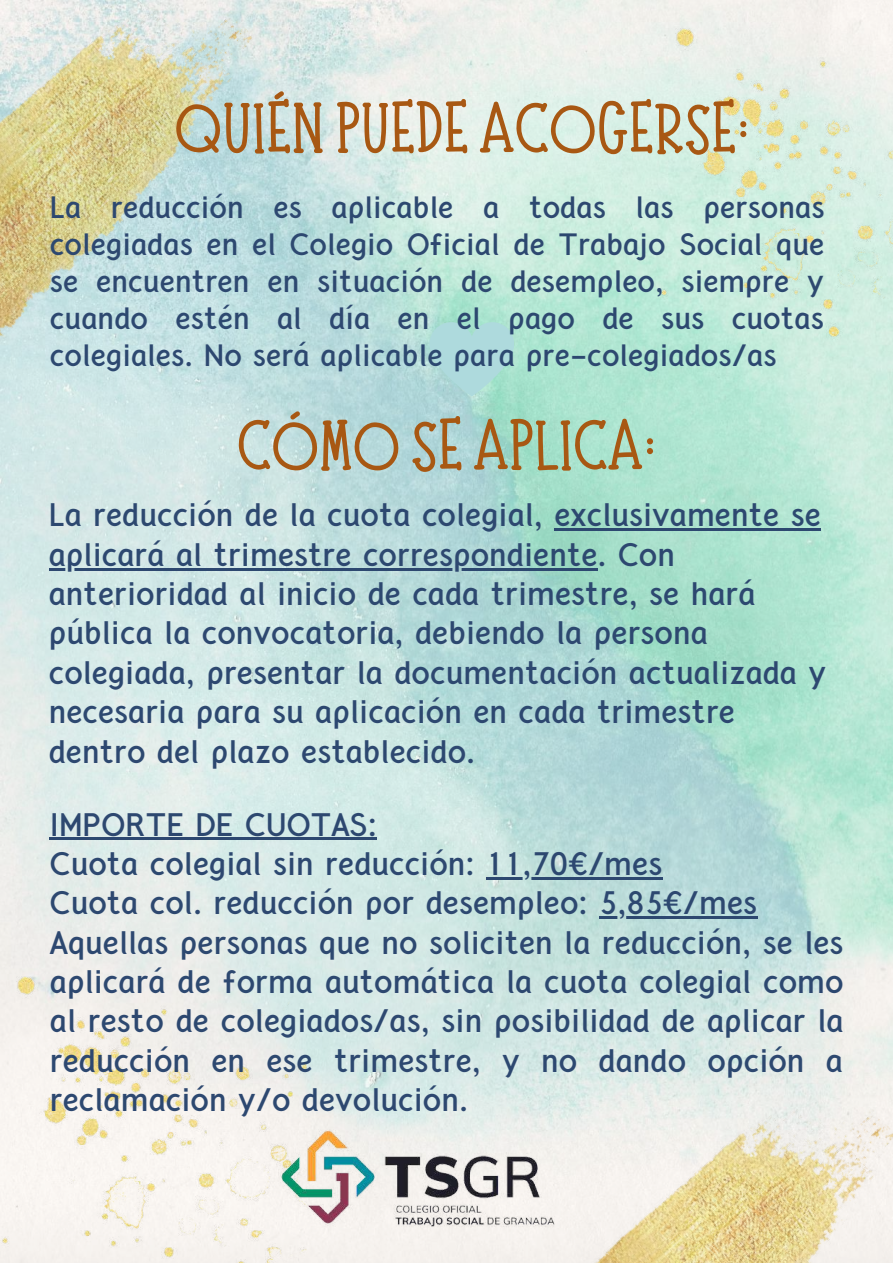
<style>
.page{position:relative;width:893px;height:1264px;background:#fff}
.page>*{position:absolute;margin:0;border:0;box-sizing:border-box;transform-origin:0 0}
.t1{font:700 66px "Moonlight";color:#a85813}
.t2{font:700 28.5px/39.3px "Crusoe Text";color:#2d4870}
.t3{font:700 27px/37px "Crusoe Text";color:#2d4870;text-align:justify}
</style>
<div class="page">
<img style="left:0;top:0;width:892px;height:1051px">
<svg style="left:429px;top:322px;width:85px;height:74px"></svg>
<img style="left:0;top:903px;width:306px;height:359px">
<img style="left:641px;top:0;width:251px;height:359px">
<img style="left:667px;top:1051px;width:225px;height:211px">
<img style="left:0;top:0;width:306px;height:375px">
<hr style="left:554px;top:528px;width:266px;height:3px;background:#2d4870">
<hr style="left:49px;top:568px;width:548px;height:2px;background:#2d4870">
<hr style="left:50px;top:837px;width:327px;height:3px;background:#2d4870">
<hr style="left:486px;top:877px;width:176px;height:2px;background:#2d4870">
<hr style="left:599px;top:916px;width:158px;height:2px;background:#2d4870">
<img style="left:169px;top:1002px;width:498px;height:260px">
<h1 class="t1" style="left:174px;top:90px;width:577px">QUIÉN PUEDE ACOGERSE:</h1>
<p class="t3" style="left:50px;top:191px;width:776px">La reducción es aplicable a todas las personas colegiadas en el Colegio Oficial de Trabajo Social que se encuentren en situación de desempleo, siempre y cuando estén al día en el pago de sus cuotas colegiales. No será aplicable para pre-colegiados/as</p>
<h1 class="t1" style="left:237px;top:407px;width:421px">CÓMO SE APLICA:</h1>
<p class="t2" style="left:49px;top:498px;width:778px">La reducción de la cuota colegial, exclusivamente se aplicará al trimestre correspondiente. Con anterioridad al inicio de cada trimestre, se hará pública la convocatoria, debiendo la persona colegiada, presentar la documentación actualizada y necesaria para su aplicación en cada trimestre dentro del plazo establecido.</p>
<p class="t2" style="left:50px;top:807px;width:795px">IMPORTE DE CUOTAS:<br>Cuota colegial sin reducción: 11,70€/mes<br>Cuota col. reducción por desempleo: 5,85€/mes Aquellas personas que no soliciten la reducción, se les aplicará de forma automática la cuota colegial como al resto de colegiados/as, sin posibilidad de aplicar la reducción en ese trimestre, y no dando opción a reclamación y/o devolución.</p>
</div>
